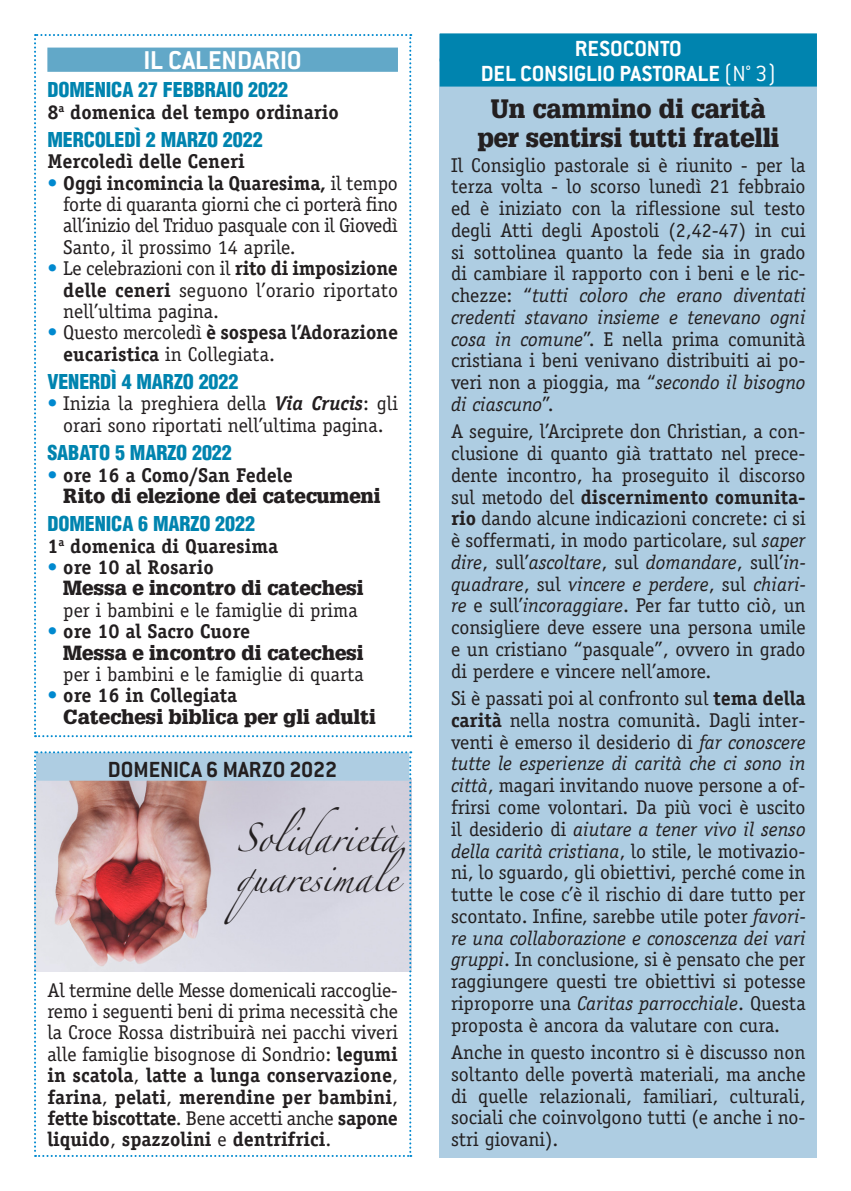
<style>
.page{position:relative;width:851px;height:1191px;background:#fff}
.page>*{position:absolute;margin:0;border:0;box-sizing:border-box;transform-origin:0 0}
.t1{font:700 28.2px "Conduit ITC";color:#fff}
.Normale{font:900 26px/29.2px "Glypha LT Std";color:#231f20;text-align:center;scale:.96 1}
.Normale-2{font:26px/40px "Zapfino";color:#231f20;scale:.96 1}
.A_TITOLETTO{font:700 24px "Conduit ITC";color:#fff}
.A_TITOLETTO-2{font:700 24px "Conduit ITC";color:#231f20}
.Normale-3{font:20px/21.8px "Officina Serif Std";color:#231f20;text-align:justify}
.Normale-4{font:700 20px/21.4px "Officina Serif Std";color:#231f20}
.Normale-5{font:900 20px/21.4px "Glypha LT Std";color:#231f20}
.t2{font:900 condensed 20px "Helvetica LT Std";letter-spacing:-.005em;color:#0084af}
.s1{color:#0089cf}
.s2{font-weight:700}
.s3{font-weight:400;color:#0089cf}
.s4{font-weight:400}
.s5{font-weight:700;font-style:italic}
.s6{font-family:"Officina Serif Std";font-weight:400;color:#0089cf}
.s7{font-family:"Officina Serif Std";font-weight:700}
.s8{font-family:"Glypha LT Std";font-weight:900}
.s9{font-weight:300}
.s10{font-style:italic}
</style>
<div class="page">
<svg style="left:34px;top:34px;width:377px;height:703px"></svg>
<div style="left:439px;top:34px;width:377px;height:1123px;background:#aecde2"></div>
<div style="left:439px;top:33px;width:377px;height:28px;background:#0084af"></div>
<div style="left:439px;top:59px;width:377px;height:28px;background:#0084af"></div>
<svg style="left:34px;top:751px;width:377px;height:406px"></svg>
<p class="t1" style="left:143px;top:44px;width:160px">IL CALENDARIO</p>
<p class="t2" style="left:47px;top:77px;width:242px">DOMENICA 27 FEBBRAIO 2022</p>
<p class="Normale-4" style="left:47px;top:101px;width:293px">8<sup>a</sup> domenica del tempo ordinario</p>
<p class="t2" style="left:47px;top:127px;width:217px">MERCOLEDÌ 2 MARZO 2022</p>
<p class="Normale-4" style="left:47px;top:150px;width:199px">Mercoledì delle Ceneri</p>
<p class="Normale-3" style="left:63px;top:172px;width:336px;text-indent:-16px"><span class="s1">•</span> <span class="s2">Oggi incomincia la Quaresima,</span> il tempo forte di quaranta giorni che ci porterà fino all’inizio del Triduo pasquale con il Giovedì Santo, il prossimo 14 aprile.</p>
<p class="Normale-3" style="left:63px;top:258px;width:336px;text-indent:-16px"><span class="s1">•</span> Le celebrazioni con il <span class="s2">rito di imposizione delle ceneri</span> seguono l’orario riportato nell’ultima pagina.</p>
<p class="Normale-4" style="left:63px;top:322px;width:336px;text-indent:-16px"><span class="s3">•</span> <span class="s4">Questo mercoledì</span> è sospesa l’Adorazione eucaristica <span class="s4">in Collegiata.</span></p>
<p class="t2" style="left:47px;top:369px;width:192px">VENERDÌ 4 MARZO 2022</p>
<p class="Normale-3" style="left:47px;top:393px;width:352px;text-align:center"><span class="s1">•</span> Inizia la preghiera della <span class="s5">Via Crucis</span>: gli orari sono riportati nell’ultima pagina.</p>
<p class="t2" style="left:47px;top:440px;width:186px">SABATO 5 MARZO 2022</p>
<p class="Normale-5" style="left:63px;top:464px;width:319px;text-indent:-16px"><span class="s6">•</span> <span class="s7">ore 16 a Como/San Fedele<br></span>Rito di elezione dei catecumeni</p>
<p class="t2" style="left:47px;top:511px;width:209px">DOMENICA 6 MARZO 2022</p>
<p class="Normale-4" style="left:47px;top:535px;width:232px">1<sup>a</sup> domenica di Quaresima</p>
<p class="Normale-3" style="left:63px;top:556px;width:302px;text-align:left;text-indent:-16px"><span class="s1">•</span> <span class="s2">ore 10 al Rosario<br></span><span class="s8">Messa e incontro di catechesi </span>per i bambini e le famiglie di prima</p>
<p class="Normale-3" style="left:63px;top:621px;width:302px;text-align:left;text-indent:-16px"><span class="s1">•</span> <span class="s2">ore 10 al Sacro Cuore<br></span><span class="s8">Messa e incontro di catechesi </span>per i bambini e le famiglie di quarta</p>
<p class="Normale-5" style="left:63px;top:684px;width:314px;text-indent:-16px"><span class="s6">•</span> <span class="s7">ore 16 in Collegiata<br></span>Catechesi biblica per gli adulti</p>
<p class="A_TITOLETTO-2" style="left:108px;top:755px;width:231px">DOMENICA 6 MARZO 2022</p>
<p class="Normale-2" style="left:236px;top:822px;width:178px">Solidarietà quaresimale</p>
<p class="Normale-3" style="left:47px;top:979px;width:352px">Al termine delle Messe domenicali raccoglie&shy;remo i seguenti beni di prima necessità che la Croce Rossa distribuirà nei pacchi viveri alle famiglie bisognose di Sondrio: <span class="s2">legumi in scatola</span>, <span class="s2">latte a lunga conservazione</span>, <span class="s2">farina</span>, <span class="s2">pelati</span>, <span class="s2">merendine per bambini</span>, <span class="s2">fette biscottate</span>. Bene accetti anche <span class="s2">sapone liquido</span>, <span class="s2">spazzolini</span> e <span class="s2">dentrifrici</span>.</p>
<p class="A_TITOLETTO" style="left:574px;top:34px;width:108px">RESOCONTO</p>
<p class="A_TITOLETTO" style="left:480px;top:60px;width:296px">DEL CONSIGLIO PASTORALE <span class="s9">(N° 3)</span></p>
<p class="Normale" style="left:477px;top:94px;width:316px">Un cammino di carità per sentirsi tutti fratelli</p>
<p class="Normale-3" style="left:451px;top:154px;width:356px">Il Consiglio pastorale si è riunito - per la terza volta - lo scorso lunedì 21 febbraio ed è iniziato con la riflessione sul testo degli Atti degli Apostoli (2,42-47) in cui si sottolinea quanto la fede sia in grado di cambiare il rapporto con i beni e le ric&shy;chezze: “<span class="s10">tutti coloro che erano diventati credenti stavano insieme e tenevano ogni cosa in comune</span>”. E nella prima comunità cristiana i beni venivano distribuiti ai po&shy;veri non a pioggia, ma “<span class="s10">secondo il bisogno di ciascuno</span>”.</p>
<p class="Normale-3" style="left:451px;top:421px;width:356px">A seguire, l’Arciprete don Christian, a con&shy;clusione di quanto già trattato nel prece&shy;dente incontro, ha proseguito il discorso sul metodo del <span class="s2">discernimento comunita&shy;rio</span> dando alcune indicazioni concrete: ci si è soffermati, in modo particolare, sul <span class="s10">saper dire</span>, sull’<span class="s10">ascoltare</span>, sul <span class="s10">domandare</span>, sull’<span class="s10">in&shy;quadrare</span>, sul <span class="s10">vincere e perdere</span>, sul <span class="s10">chiari&shy;re</span> e sull’<span class="s10">incoraggiare</span>. Per far tutto ciò, un consigliere deve essere una persona umile e un cristiano “pasquale”, ovvero in grado di perdere e vincere nell’amore.</p>
<p class="Normale-3" style="left:451px;top:687px;width:356px">Si è passati poi al confronto sul <span class="s2">tema della carità</span> nella nostra comunità. Dagli inter&shy;venti è emerso il desiderio di <span class="s10">far conoscere tutte le esperienze di carità che ci sono in città</span>, magari invitando nuove persone a of&shy;frirsi come volontari. Da più voci è uscito il desiderio di <span class="s10">aiutare a tener vivo il senso della carità cristiana</span>, lo stile, le motivazio&shy;ni, lo sguardo, gli obiettivi, perché come in tutte le cose c’è il rischio di dare tutto per scontato. Infine, sarebbe utile poter <span class="s10">favori&shy;re una collaborazione e conoscenza dei vari gruppi</span>. In conclusione, si è pensato che per raggiungere questi tre obiettivi si potesse riproporre una <span class="s10">Caritas parrocchiale</span>. Questa proposta è ancora da valutare con cura.</p>
<p class="Normale-3" style="left:451px;top:1041px;width:356px">Anche in questo incontro si è discusso non soltanto delle povertà materiali, ma anche di quelle relazionali, familiari, culturali, sociali che coinvolgono tutti (e anche i no&shy;stri giovani).</p>
</div>
